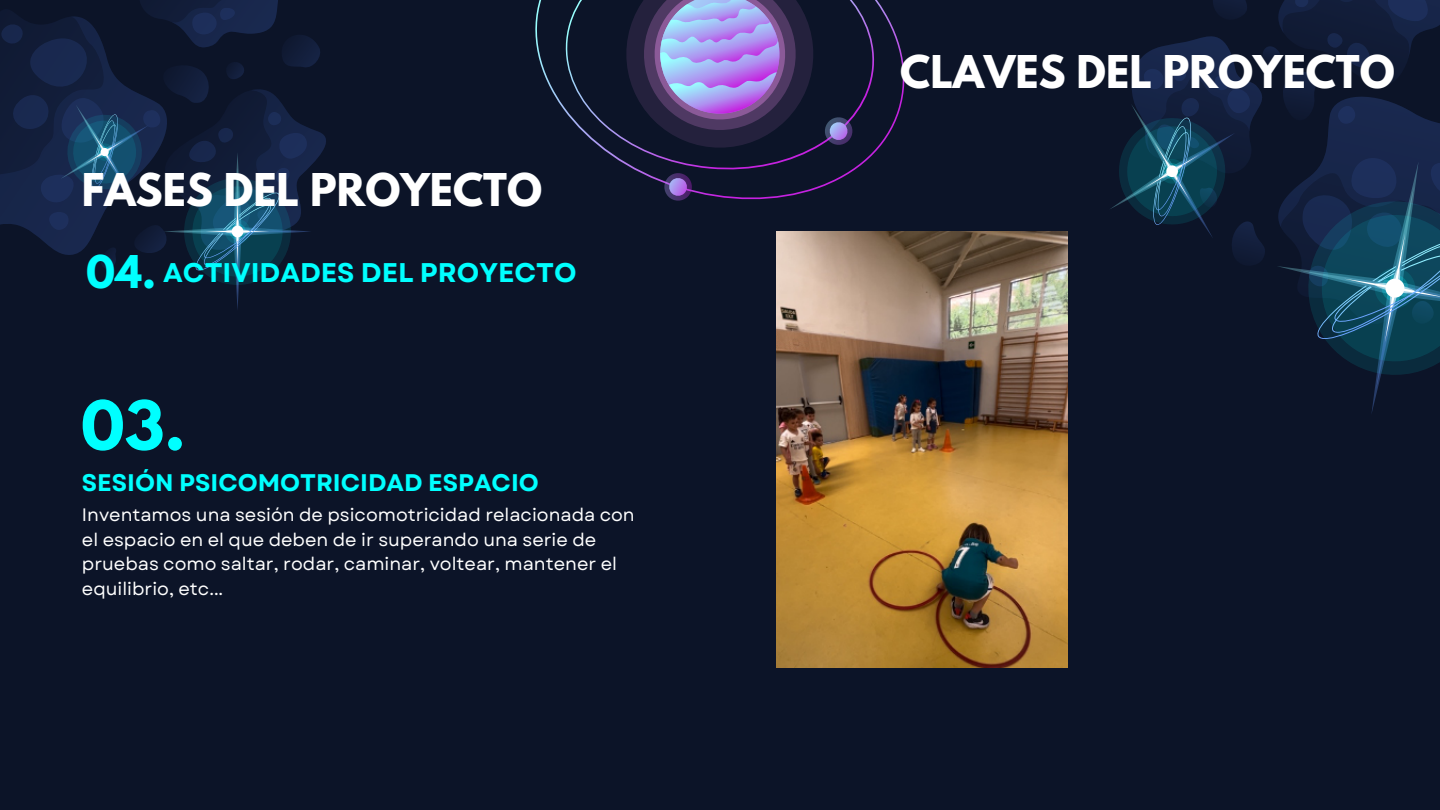
<style>
.page{position:relative;width:1440px;height:810px;background:#0c1428}
.page>*{position:absolute;margin:0;border:0;box-sizing:border-box;transform-origin:0 0}
.t1{font:700 60px "League Spartan";color:#0ff}
.t2{font:700 40px "League Spartan";color:#fff}
.t3{font:700 40px "League Spartan";color:#0ff}
.t4{font:700 27px "Garet";color:#0ff}
.t5{font:700 24px "Garet";color:#0ff}
.t6{font:18px/24.8px "Garet";color:#fff}
</style>
<div class="page">
<svg style="left:0;top:13px;width:32px;height:219px;fill:#121d39"></svg>
<svg style="left:535px;top:0;width:370px;height:200px"></svg>
<svg style="left:563px;top:0;width:314px;height:172px"></svg>
<svg style="left:617px;top:0;width:237px;height:157px"></svg>
<svg style="left:663px;top:172px;width:30px;height:29px"></svg>
<svg style="left:32px;top:0;width:294px;height:309px"></svg>
<svg style="left:1110px;top:0;width:330px;height:408px"></svg>
<img style="left:777px;top:231px;width:291px;height:436px">
<p class="t2" style="left:82px;top:170px;width:462px">FASES DEL PROYECTO</p>
<h2 class="t3" style="left:86px;top:252px;width:71px">04.</h2>
<p class="t4" style="left:163px;top:253px;width:415px">ACTIVIDADES DEL PROYECTO</p>
<p class="t1" style="left:81px;top:396px;width:106px">03.</p>
<h3 class="t5" style="left:82px;top:465px;width:458px">SESIÓN PSICOMOTRICIDAD ESPACIO</h3>
<p class="t6" style="left:82px;top:502px;width:554px">Inventamos una sesión de psicomotricidad relacionada con el espacio en el que deben de ir superando una serie de pruebas como saltar, rodar, caminar, voltear, mantener el equilibrio, etc...</p>
<p class="t2" style="left:900px;top:52px;width:496px">CLAVES DEL PROYECTO</p>
</div>
